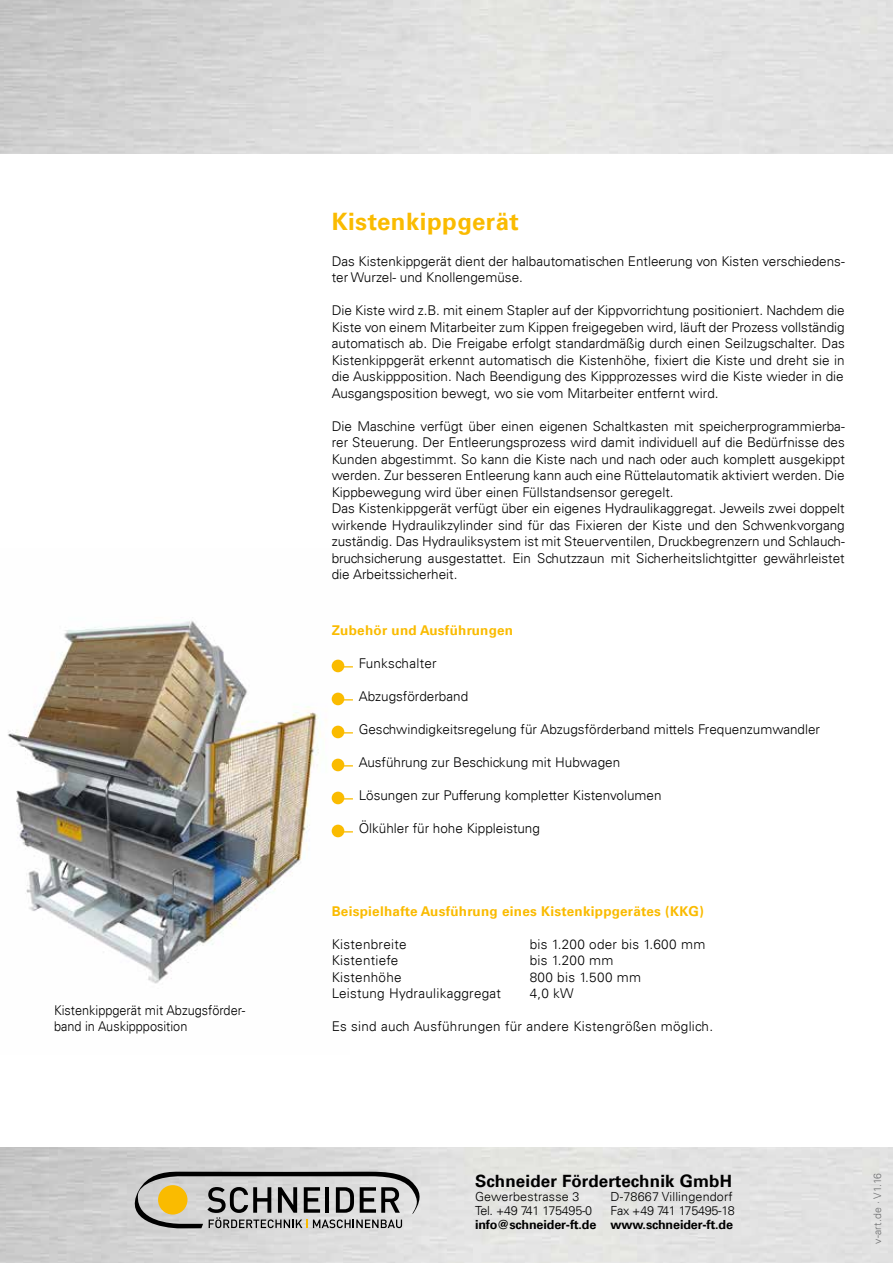
<style>
.page{position:relative;width:893px;height:1263px;background:#fff}
.page>*{position:absolute;margin:0;border:0;box-sizing:border-box;transform-origin:0 0}
.t1{font:700 24px "Univers LT";letter-spacing:.02em;color:#fabb00}
.t2{font:700 16.95px "Univers LT";letter-spacing:.01em;color:#000}
.t3{font:300 13.5px/16.5px "Univers LT";color:#000}
.t4{font:300 13.5px "Univers LT";letter-spacing:.02em;color:#000}
.t5{font:700 13.5px "Univers LT";letter-spacing:.02em;color:#fabb00}
.t6{font:300 13.5px/16.5px "Univers LT";color:#000;scale:.94 1}
.t7{font:700 12.6px "Univers LT";letter-spacing:-.01em;color:#000}
.t8{font:300 12.6px "Univers LT";letter-spacing:-.02em;color:#000}
.t9{font:300 12.6px "Univers LT";letter-spacing:.015em;color:#000}
.t10{font:300 10.5px "Univers LT";letter-spacing:.02em;color:#707172}
</style>
<div class="page">
<img style="left:8px;top:620px;width:342px;height:364px">
<div style="left:332px;top:660px;width:12px;height:12px;background:#fabb00;border-radius:50%"></div>
<div style="left:332px;top:693px;width:12px;height:12px;background:#fabb00;border-radius:50%"></div>
<div style="left:332px;top:726px;width:12px;height:12px;background:#fabb00;border-radius:50%"></div>
<div style="left:332px;top:759px;width:12px;height:12px;background:#fabb00;border-radius:50%"></div>
<div style="left:332px;top:792px;width:12px;height:12px;background:#fabb00;border-radius:50%"></div>
<div style="left:332px;top:825px;width:12px;height:12px;background:#fabb00;border-radius:50%"></div>
<svg style="left:135px;top:1172px;width:285px;height:56px;background:#a09e95"></svg>
<p class="t6" style="left:54px;top:1002px;width:205px">Kistenkippgerät mit Abzugsförder&shy;band in Auskippposition</p>
<h1 class="t1" style="left:332px;top:207px;width:189px">Kistenkippgerät</h1>
<p class="t3" style="left:332px;top:253px;width:515px">Das Kistenkippgerät dient der halbautomatischen Entleerung von Kisten verschiedens&shy;ter Wurzel- und Knollengemüse.</p>
<p class="t3" style="left:332px;top:302px;width:515px;text-align:justify">Die Kiste wird z.B. mit einem Stapler auf der Kippvorrichtung positioniert. Nachdem die Kiste von einem Mitarbeiter zum Kippen freigegeben wird, läuft der Prozess vollständig automatisch ab. Die Freigabe erfolgt standardmäßig durch einen Seilzugschalter. Das Kistenkippgerät erkennt automatisch die Kistenhöhe, fixiert die Kiste und dreht sie in die Auskippposition. Nach Beendigung des Kippprozesses wird die Kiste wieder in die Ausgangsposition bewegt, wo sie vom Mitarbeiter entfernt wird.</p>
<p class="t3" style="left:332px;top:418px;width:515px">Die Maschine verfügt über einen eigenen Schaltkasten mit speicherprogrammierba&shy;rer Steuerung. Der Entleerungsprozess wird damit individuell auf die Bedürfnisse des Kunden abgestimmt. So kann die Kiste nach und nach oder auch komplett ausgekippt werden. Zur besseren Entleerung kann auch eine Rüttelautomatik aktiviert werden. Die Kippbewegung wird über einen Füllstandsensor geregelt.<br>Das Kistenkippgerät verfügt über ein eigenes Hydraulikaggregat. Jeweils zwei doppelt wirkende Hydraulikzylinder sind für das Fixieren der Kiste und den Schwenkvorgang zuständig. Das Hydrauliksystem ist mit Steuerventilen, Druckbegrenzern und Schlauch&shy;bruchsicherung ausgestattet. Ein Schutzzaun mit Sicherheitslichtgitter gewährleistet die Arbeitssicherheit.</p>
<p class="t5" style="left:332px;top:622px;width:183px">Zubehör und Ausführungen</p>
<p class="t4" style="left:359px;top:655px;width:80px">Funkschalter</p>
<p class="t3" style="left:359px;top:688px;width:111px">Abzugsförderband</p>
<p class="t3" style="left:359px;top:721px;width:463px">Geschwindigkeitsregelung für Abzugsförderband mittels Frequenzumwandler</p>
<p class="t3" style="left:359px;top:754px;width:263px">Ausführung zur Beschickung mit Hubwagen</p>
<p class="t3" style="left:359px;top:787px;width:304px">Lösungen zur Pufferung kompletter Kistenvolumen</p>
<p class="t3" style="left:359px;top:820px;width:183px">Ölkühler für hohe Kippleistung</p>
<p class="t5" style="left:332px;top:903px;width:374px">Beispielhafte Ausführung eines Kistenkippgerätes (KKG)</p>
<p class="t4" style="left:332px;top:936px;width:76px">Kistenbreite</p>
<p class="t4" style="left:530px;top:936px;width:177px">bis 1.200 oder bis 1.600 mm</p>
<p class="t4" style="left:332px;top:952px;width:68px">Kistentiefe</p>
<p class="t3" style="left:530px;top:952px;width:85px">bis 1.200 mm</p>
<p class="t4" style="left:332px;top:969px;width:71px">Kistenhöhe</p>
<p class="t4" style="left:530px;top:969px;width:113px">800 bis 1.500 mm</p>
<p class="t4" style="left:332px;top:985px;width:171px">Leistung Hydraulikaggregat</p>
<p class="t3" style="left:530px;top:985px;width:46px">4,0 kW</p>
<p class="t4" style="left:332px;top:1018px;width:383px">Es sind auch Ausführungen für andere Kistengrößen möglich.</p>
<p class="t2" style="left:475px;top:1171px;width:258px">Schneider Fördertechnik GmbH</p>
<p class="t9" style="left:475px;top:1188px;width:106px">Gewerbestrasse 3</p>
<p class="t9" style="left:610px;top:1188px;width:124px">D-78667 Villingendorf</p>
<p class="t8" style="left:475px;top:1202px;width:119px">Tel. +49 741 175495-0</p>
<p class="t8" style="left:610px;top:1202px;width:126px">Fax +49 741 175495-18</p>
<p class="t7" style="left:475px;top:1217px;width:259px">info@schneider-ft.de www.schneider-ft.de</p>
<p class="t10" style="left:871px;top:1244px;width:72px;rotate:-90deg">v-art.de · V1.16</p>
</div>
